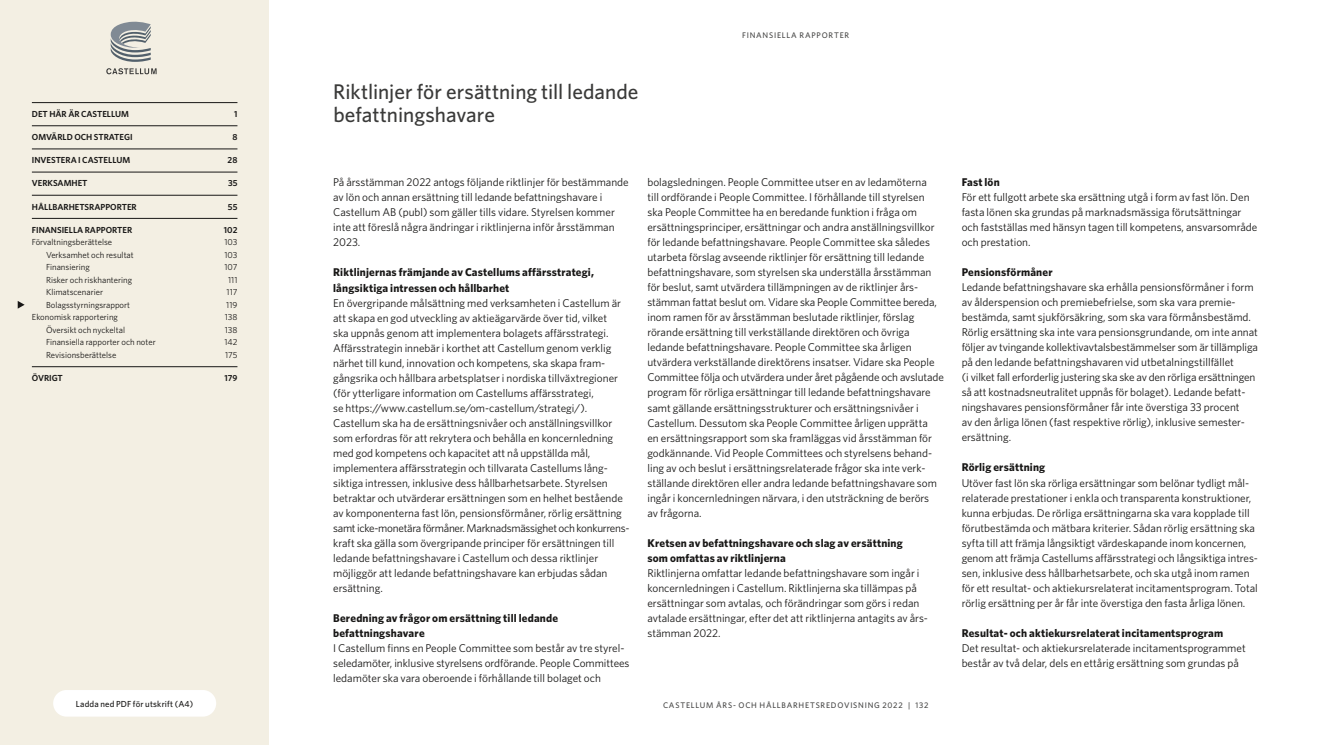
<style>
.page{position:relative;width:1322px;height:745px;background:#fff}
.page>*{position:absolute;margin:0;border:0;box-sizing:border-box;transform-origin:0 0}
.t1{font:500 21.25px/23.8px "Whitney";color:#3a3a39}
.t2{font:11.25px/15px "Whitney";color:#181716}
.t3{font:700 11.25px/15px "Whitney";letter-spacing:.015em;color:#181716}
.t4{font:8.75px "Whitney";color:#181716}
.t5{font:600 8.75px "Whitney";color:#181716}
.t6{font:500 8.75px "Whitney";letter-spacing:.02em;color:#181716}
.t7{font:500 8.12px "Whitney";letter-spacing:.095em;color:#484847}
</style>
<div class="page">
<div style="left:0;top:0;width:269px;height:744px;background:#f3efe3"></div>
<svg style="left:106px;top:68px;width:51px;height:6px"></svg>
<svg style="left:111px;top:21px;width:40px;height:41px"></svg>
<div style="left:53px;top:689px;width:163px;height:27px;background:#fff;border-radius:13px"></div>
<hr style="left:32px;top:102px;width:205px;height:1px;background:#181716">
<hr style="left:32px;top:125px;width:205px;height:1px;background:#181716">
<hr style="left:32px;top:149px;width:205px;height:1px;background:#181716">
<hr style="left:32px;top:172px;width:205px;height:1px;background:#181716">
<hr style="left:32px;top:195px;width:205px;height:1px;background:#181716">
<hr style="left:32px;top:218px;width:205px;height:1px;background:#181716">
<hr style="left:32px;top:366px;width:205px;height:1px;background:#181716">
<svg style="left:18px;top:301px;width:7px;height:7px"></svg>
<p class="t5" style="left:32px;top:108px;width:99px">DET HÄR ÄR CASTELLUM</p>
<p class="t5" style="left:234px;top:108px;width:5px">1</p>
<p class="t5" style="left:32px;top:131px;width:102px">OMVÄRLD OCH STRATEGI</p>
<p class="t5" style="left:232px;top:131px;width:7px">8</p>
<p class="t5" style="left:32px;top:154px;width:100px">INVESTERA I CASTELLUM</p>
<p class="t5" style="left:228px;top:154px;width:11px">28</p>
<p class="t5" style="left:32px;top:177px;width:57px">VERKSAMHET</p>
<p class="t5" style="left:228px;top:177px;width:11px">35</p>
<p class="t5" style="left:32px;top:200px;width:106px">HÅLLBARHETSRAPPORTER</p>
<p class="t5" style="left:228px;top:200px;width:11px">55</p>
<p class="t5" style="left:32px;top:224px;width:102px">FINANSIELLA RAPPORTER</p>
<p class="t5" style="left:224px;top:224px;width:15px">102</p>
<p class="t4" style="left:32px;top:236px;width:82px">Förvaltningsberättelse</p>
<p class="t4" style="left:224px;top:236px;width:15px">103</p>
<p class="t4" style="left:46px;top:249px;width:89px">Verksamhet och resultat</p>
<p class="t4" style="left:224px;top:249px;width:15px">103</p>
<p class="t4" style="left:46px;top:261px;width:45px">Finansiering</p>
<p class="t4" style="left:224px;top:261px;width:14px">107</p>
<p class="t4" style="left:46px;top:274px;width:88px">Risker och riskhantering</p>
<p class="t4" style="left:228px;top:274px;width:11px">111</p>
<p class="t4" style="left:46px;top:286px;width:59px">Klimatscenarier</p>
<p class="t4" style="left:227px;top:286px;width:12px">117</p>
<p class="t4" style="left:46px;top:299px;width:86px">Bolagsstyrningsrapport</p>
<p class="t4" style="left:226px;top:299px;width:13px">119</p>
<p class="t4" style="left:32px;top:311px;width:88px">Ekonomisk rapportering</p>
<p class="t4" style="left:225px;top:311px;width:14px">138</p>
<p class="t4" style="left:46px;top:324px;width:81px">Översikt och nyckeltal</p>
<p class="t4" style="left:225px;top:324px;width:14px">138</p>
<p class="t4" style="left:46px;top:336px;width:111px">Finansiella rapporter och noter</p>
<p class="t4" style="left:224px;top:336px;width:14px">142</p>
<p class="t4" style="left:46px;top:349px;width:72px">Revisionsberättelse</p>
<p class="t4" style="left:225px;top:349px;width:14px">175</p>
<p class="t5" style="left:32px;top:372px;width:33px">ÖVRIGT</p>
<p class="t5" style="left:224px;top:372px;width:15px">179</p>
<p class="t6" style="left:76px;top:697px;width:119px">Ladda ned PDF för utskrift (A4)</p>
<h1 class="t1" style="left:333px;top:79px;width:307px">Riktlinjer för ersättning till ledande befattningshavare</h1>
<p class="t7" style="left:742px;top:30px;width:64px">fi nansi ella rapport</p>
<p class="t7" style="left:839px;top:30px;width:9px">er</p>
<p class="t2" style="left:333px;top:174px;width:297px">På årsstämman 2022 antogs följande riktlinjer för bestämmande av lön och annan ersättning till ledande befattningshavare i Castellum AB (publ) som gäller tills vidare. Styrelsen kommer inte att föreslå några ändringar i riktlinjerna inför årsstämman 2023.</p>
<p class="t3" style="left:333px;top:264px;width:262px">Riktlinjernas främjande av Castellums affärsstrategi, långsiktiga intressen och hållbarhet</p>
<p class="t2" style="left:333px;top:294px;width:296px">En övergripande målsättning med verksamheten i Castellum är att skapa en god utveckling av aktieägarvärde över tid, vilket<br>ska uppnås genom att implementera bolagets affärsstrategi.<br>Affärsstrategin innebär i korthet att Castellum genom verklig närhet till kund, innovation och kompetens, ska skapa fram&shy;gångsrika och hållbara arbetsplatser i nordiska tillväxtregioner (för ytterligare information om Castellums affärsstrategi,<br>se https://www.castellum.se/om-castellum/strategi/).<br>Castellum ska ha de ersättningsnivåer och anställningsvillkor som erfordras för att rekrytera och behålla en koncernledning med god kompetens och kapacitet att nå uppställda mål, implementera affärsstrategin och tillvarata Castellums lång&shy;siktiga intressen, inklusive dess hållbarhetsarbete. Styrelsen betraktar och utvärderar ersättningen som en helhet bestående av komponenterna fast lön, pensionsförmåner, rörlig ersättning samt icke-monetära förmåner. Marknadsmässighet och konkurrens&shy;kraft ska gälla som övergripande principer för ersättningen till ledande befattningshavare i Castellum och dessa riktlinjer möjliggör att ledande befattningshavare kan erbjudas sådan ersättning.</p>
<p class="t3" style="left:333px;top:609px;width:226px">Beredning av frågor om ersättning till ledande befattningshavare</p>
<p class="t2" style="left:333px;top:639px;width:298px">I Castellum finns en People Committee som består av tre styrel&shy;seledamöter, inklusive styrelsens ordförande. People Committees ledamöter ska vara oberoende i förhållande till bolaget och</p>
<p class="t2" style="left:647px;top:174px;width:298px">bolagsledningen. People Committee utser en av ledamöterna<br>till ordförande i People Committee. I förhållande till styrelsen<br>ska People Committee ha en beredande funktion i fråga om ersättningsprinciper, ersättningar och andra anställningsvillkor för ledande befattningshavare. People Committee ska således utarbeta förslag avseende riktlinjer för ersättning till ledande befattningshavare, som styrelsen ska underställa årsstämman för beslut, samt utvärdera tillämpningen av de riktlinjer års&shy;stämman fattat beslut om. Vidare ska People Committee bereda, inom ramen för av årsstämman beslutade riktlinjer, förslag rörande ersättning till verkställande direktören och övriga ledande befattningshavare. People Committee ska årligen utvärdera verkställande direktörens insatser. Vidare ska People Committee följa och utvärdera under året pågående och avslutade program för rörliga ersättningar till ledande befattningshavare samt gällande ersättningsstrukturer och ersättningsnivåer i Castellum. Dessutom ska People Committee årligen upprätta<br>en ersättningsrapport som ska framläggas vid årsstämman för godkännande. Vid People Committees och styrelsens behand&shy;ling av och beslut i ersättningsrelaterade frågor ska inte verk&shy;ställande direktören eller andra ledande befattningshavare som ingår i koncernledningen närvara, i den utsträckning de berörs<br>av frågorna.</p>
<p class="t3" style="left:647px;top:534px;width:257px">Kretsen av befattningshavare och slag av ersättning som omfattas av riktlinjerna</p>
<p class="t2" style="left:647px;top:564px;width:282px">Riktlinjerna omfattar ledande befattningshavare som ingår i koncernledningen i Castellum. Riktlinjerna ska tillämpas på ersättningar som avtalas, och förändringar som görs i redan avtalade ersättningar, efter det att riktlinjerna antagits av års&shy;stämman 2022.</p>
<p class="t7" style="left:663px;top:699px;width:103px">CASTELLUM ÅRS- OCH HÅLL</p>
<p class="t7" style="left:781px;top:699px;width:148px">BARHETSREDOVISN ING 2022 | 132</p>
<p class="t3" style="left:961px;top:174px;width:40px">Fast lön</p>
<p class="t2" style="left:961px;top:189px;width:297px">För ett fullgott arbete ska ersättning utgå i form av fast lön. Den fasta lönen ska grundas på marknadsmässiga förutsättningar och fastställas med hänsyn tagen till kompetens, ansvarsområde och prestation.</p>
<p class="t3" style="left:961px;top:264px;width:93px">Pensionsförmåner</p>
<p class="t2" style="left:961px;top:279px;width:298px">Ledande befattningshavare ska erhålla pensionsförmåner i form av ålderspension och premiebefrielse, som ska vara premie&shy;bestämda, samt sjukförsäkring, som ska vara förmånsbestämd.<br>Rörlig ersättning ska inte vara pensionsgrundande, om inte annat följer av tvingande kollektivavtalsbestämmelser som är tillämpliga på den ledande befattningshavaren vid utbetalningstillfället<br>(i vilket fall erforderlig justering ska ske av den rörliga ersättningen så att kostnadsneutralitet uppnås för bolaget). Ledande befatt&shy;ningshavares pensionsförmåner får inte överstiga 33 procent<br>av den årliga lönen (fast respektive rörlig), inklusive semester&shy;ersättning.</p>
<p class="t3" style="left:961px;top:459px;width:85px">Rörlig ersättning</p>
<p class="t2" style="left:961px;top:474px;width:298px">Utöver fast lön ska rörliga ersättningar som belönar tydligt mål&shy;relaterade prestationer i enkla och transparenta konstruktioner, kunna erbjudas. De rörliga ersättningarna ska vara kopplade till förutbestämda och mätbara kriterier. Sådan rörlig ersättning ska syfta till att främja långsiktigt värdeskapande inom koncernen, genom att främja Castellums affärsstrategi och långsiktiga intres&shy;sen, inklusive dess hållbarhetsarbete, och ska utgå inom ramen för ett resultat- och aktiekursrelaterat incitamentsprogram. Total rörlig ersättning per år får inte överstiga den fasta årliga lönen.</p>
<p class="t3" style="left:961px;top:624px;width:263px">Resultat- och aktiekursrelaterat incitamentsprogram</p>
<p class="t2" style="left:961px;top:639px;width:285px">Det resultat- och aktiekursrelaterade incitamentsprogrammet består av två delar, dels en ettårig ersättning som grundas på</p>
</div>
